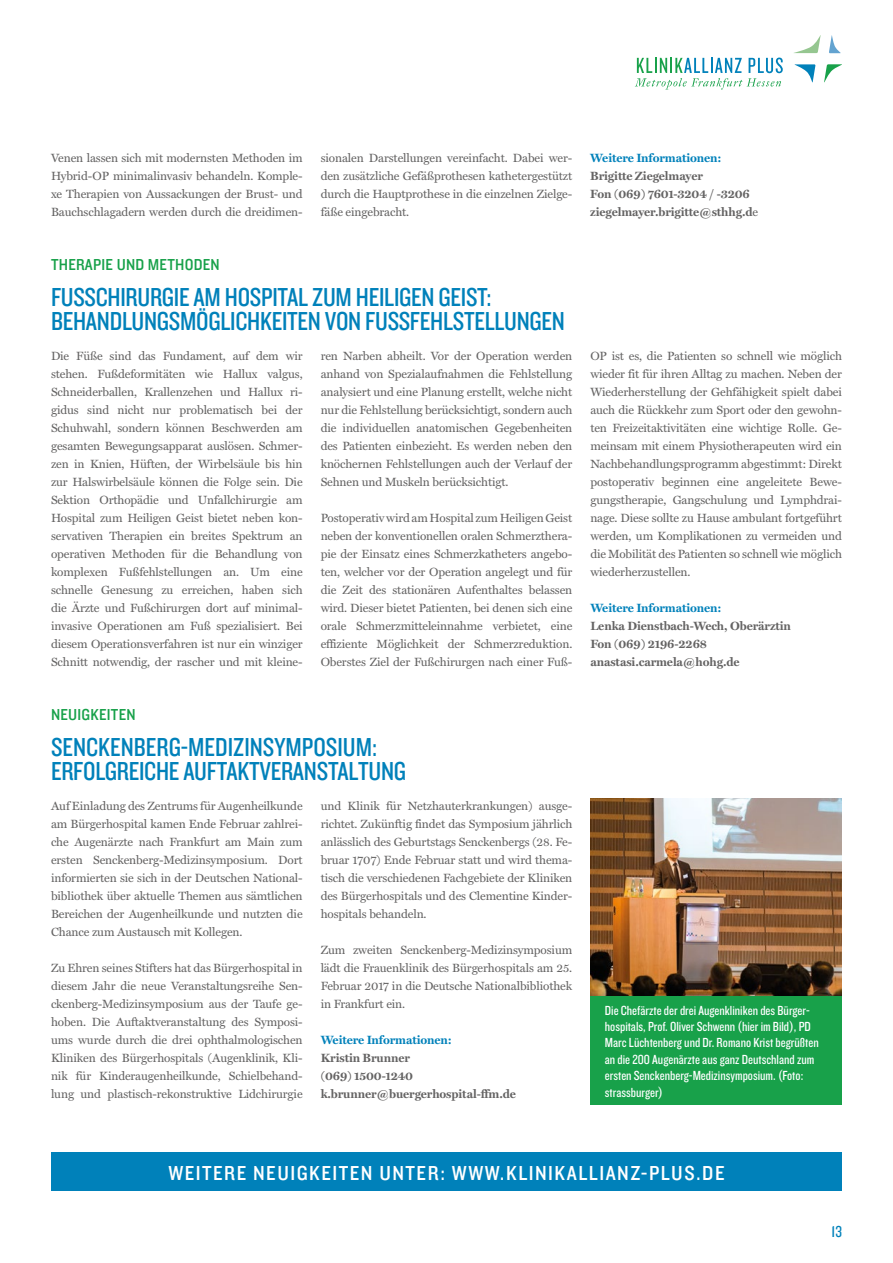
<style>
.page{position:relative;width:893px;height:1263px;background:#fff}
.page>*{position:absolute;margin:0;border:0;box-sizing:border-box;transform-origin:0 0}
.t1{font:27px/24px "Knockout 29 Junior Ltweight";letter-spacing:-.01em;color:#0081ba}
.t2{font:21px "Knockout 30 Junior Welterwt";letter-spacing:.07em;color:#fff}
.t3{font:16.5px "Knockout 30 Junior Welterwt";letter-spacing:.015em;color:#18a14a}
.t4{font:16.5px "Knockout 29 Junior Ltweight";color:#0081ba}
.t5{font:13.65px/16.4px "Knockout 29 Junior Ltweight";color:#fff}
.t6{font:12px/18px "Miller Text";letter-spacing:-.01em;color:#646363;text-align:justify}
.t7{font:700 12px/18px "Miller Text";letter-spacing:-.01em;color:#646363}
.t8{font:700 12px "Miller Text";letter-spacing:-.01em;color:#0081ba}
.s1{font-weight:400}
</style>
<div class="page">
<svg style="left:824px;top:64px;width:18px;height:19px"></svg>
<svg style="left:829px;top:35px;width:12px;height:18px"></svg>
<svg style="left:794px;top:35px;width:27px;height:18px"></svg>
<svg style="left:794px;top:64px;width:21px;height:19px"></svg>
<svg style="left:635px;top:58px;width:148px;height:32px"></svg>
<img style="left:590px;top:798px;width:252px;height:198px">
<div style="left:590px;top:996px;width:252px;height:108px;background:#18a14a"></div>
<div style="left:51px;top:1152px;width:791px;height:39px;background:#0081ba"></div>
<p class="t6" style="left:51px;top:149px;width:253px">Venen lassen sich mit modernsten Methoden im Hybrid-OP minimalinvasiv behandeln. Komple&shy;xe Therapien von Aussackungen der Brust- und Bauchschlagadern werden durch die dreidimen-</p>
<p class="t6" style="left:321px;top:149px;width:253px">sionalen Darstellungen vereinfacht. Dabei wer&shy;den zusätzliche Gefäßprothesen kathetergestützt durch die Hauptprothese in die einzelnen Zielge&shy;fäße eingebracht.</p>
<p class="t8" style="left:590px;top:151px;width:133px">Weitere Informationen:</p>
<p class="t7" style="left:590px;top:167px;width:169px">Brigitte Ziegelmayer<br>Fon (069) 7601-3204 / -3206 ziegelmayer.brigitte@sthhg.d<span class="s1">e</span></p>
<h3 class="t3" style="left:51px;top:253px;width:170px">THERAPIE UND METHODEN</h3>
<h1 class="t1" style="left:51px;top:284px;width:515px">FUSSCHIRURGIE AM HOSPITAL ZUM HEILIGEN GEIST:<br>BEHANDLUNGSMÖGLICHKEITEN VON FUSSFEHLSTELLUNGEN</h1>
<p class="t6" style="left:51px;top:347px;width:253px">Die Füße sind das Fundament, auf dem wir stehen. Fußdeformitäten wie Hallux valgus, Schneiderballen, Krallenzehen und Hallux ri&shy;gidus sind nicht nur problematisch bei der Schuhwahl, sondern können Beschwerden am gesamten Bewegungsapparat auslösen. Schmer&shy;zen in Knien, Hüften, der Wirbelsäule bis hin zur Halswirbelsäule können die Folge sein. Die Sektion Orthopädie und Unfallchirurgie am Hospital zum Heiligen Geist bietet neben kon&shy;servativen Therapien ein breites Spektrum an operativen Methoden für die Behandlung von komplexen Fußfehlstellungen an. Um eine schnelle Genesung zu erreichen, haben sich die Ärzte und Fußchirurgen dort auf minimal&shy;invasive Operationen am Fuß spezialisiert. Bei diesem Operationsverfahren ist nur ein winziger Schnitt notwendig, der rascher und mit kleine-</p>
<p class="t6" style="left:321px;top:347px;width:253px">ren Narben abheilt. Vor der Operation werden anhand von Spezialaufnahmen die Fehlstellung analysiert und eine Planung erstellt, welche nicht nur die Fehlstellung berücksichtigt, sondern auch die individuellen anatomischen Gegebenheiten des Patienten einbezieht. Es werden neben den knöchernen Fehlstellungen auch der Verlauf der Sehnen und Muskeln berücksichtigt.</p>
<p class="t6" style="left:321px;top:509px;width:253px">Postoperativ wird am Hospital zum Heiligen Geist neben der konventionellen oralen Schmerzthera&shy;pie der Einsatz eines Schmerzkatheters angebo&shy;ten, welcher vor der Operation angelegt und für die Zeit des stationären Aufenthaltes belassen wird. Dieser bietet Patienten, bei denen sich eine orale Schmerzmitteleinnahme verbietet, eine effiziente Möglichkeit der Schmerzreduktion.<br>Oberstes Ziel der Fußchirurgen nach einer Fuß-</p>
<h3 class="t3" style="left:51px;top:703px;width:86px">NEUIGKEITEN</h3>
<h1 class="t1" style="left:51px;top:734px;width:357px">SENCKENBERG-MEDIZINSYMPOSIUM:<br>ERFOLGREICHE AUFTAKTVERANSTALTUNG</h1>
<p class="t6" style="left:51px;top:797px;width:253px">Auf Einladung des Zentrums für Augenheilkunde am Bürgerhospital kamen Ende Februar zahlrei&shy;che Augenärzte nach Frankfurt am Main zum ersten Senckenberg-Medizinsymposium. Dort informierten sie sich in der Deutschen National&shy;bibliothek über aktuelle Themen aus sämtlichen Bereichen der Augenheilkunde und nutzten die Chance zum Austausch mit Kollegen.</p>
<p class="t6" style="left:51px;top:959px;width:253px">Zu Ehren seines Stifters hat das Bürgerhospital in diesem Jahr die neue Veranstaltungsreihe Sen&shy;ckenberg-Medizinsymposium aus der Taufe ge&shy;hoben. Die Auftaktveranstaltung des Symposi&shy;ums wurde durch die drei ophthalmologischen Kliniken des Bürgerhospitals (Augenklinik, Kli&shy;nik für Kinderaugenheilkunde, Schielbehand&shy;lung und plastisch-rekonstruktive Lidchirurgie</p>
<p class="t6" style="left:321px;top:797px;width:253px">und Klinik für Netzhauterkrankungen) ausge&shy;richtet. Zukünftig findet das Symposium jährlich anlässlich des Geburtstags Senckenbergs (28. Fe&shy;bruar 1707) Ende Februar statt und wird thema&shy;tisch die verschiedenen Fachgebiete der Kliniken des Bürgerhospitals und des Clementine Kinder&shy;hospitals behandeln.</p>
<p class="t6" style="left:321px;top:941px;width:253px">Zum zweiten Senckenberg-Medizinsymposium lädt die Frauenklinik des Bürgerhospitals am 25.<br>Februar 2017 in die Deutsche Nationalbibliothek in Frankfurt ein.</p>
<p class="t8" style="left:321px;top:1033px;width:133px">Weitere Informationen:</p>
<p class="t7" style="left:321px;top:1049px;width:197px">Kristin Brunner<br>(069) 1500-1240 k.brunner@buergerhospital-ffm.de</p>
<p class="t6" style="left:590px;top:347px;width:253px">OP ist es, die Patienten so schnell wie möglich wieder fit für ihren Alltag zu machen. Neben der Wiederherstellung der Gehfähigkeit spielt dabei auch die Rückkehr zum Sport oder den gewohn&shy;ten Freizeitaktivitäten eine wichtige Rolle. Ge&shy;meinsam mit einem Physiotherapeuten wird ein Nachbehandlungsprogramm abgestimmt: Direkt postoperativ beginnen eine angeleitete Bewe&shy;gungstherapie, Gangschulung und Lymphdrai&shy;nage. Diese sollte zu Hause ambulant fortgeführt werden, um Komplikationen zu vermeiden und die Mobilität des Patienten so schnell wie möglich wiederherzustellen.</p>
<p class="t8" style="left:590px;top:601px;width:133px">Weitere Informationen:</p>
<p class="t7" style="left:590px;top:617px;width:202px">Lenka Dienstbach-Wech, Oberärztin<br>Fon (069) 2196-2268 anastasi.carmela@hohg.de</p>
<p class="t5" style="left:605px;top:1001px;width:215px">Die Chefärzte der drei Augenkliniken des Bürger&shy;hospitals, Prof. Oliver Schwenn (hier im Bild), PD Marc Lüchtenberg und Dr. Romano Krist begrüßten an die 200 Augenärzte aus ganz Deutschland zum ersten Senckenberg-Medizinsymposium. (Foto: strassburger)</p>
<h2 class="t2" style="left:168px;top:1159px;width:558px">WEITERE NEUIGKEITEN UNTER: WWW.KLINIKALLIANZ-PLUS.DE</h2>
<h3 class="t4" style="left:832px;top:1221px;width:12px">13</h3>
</div>
